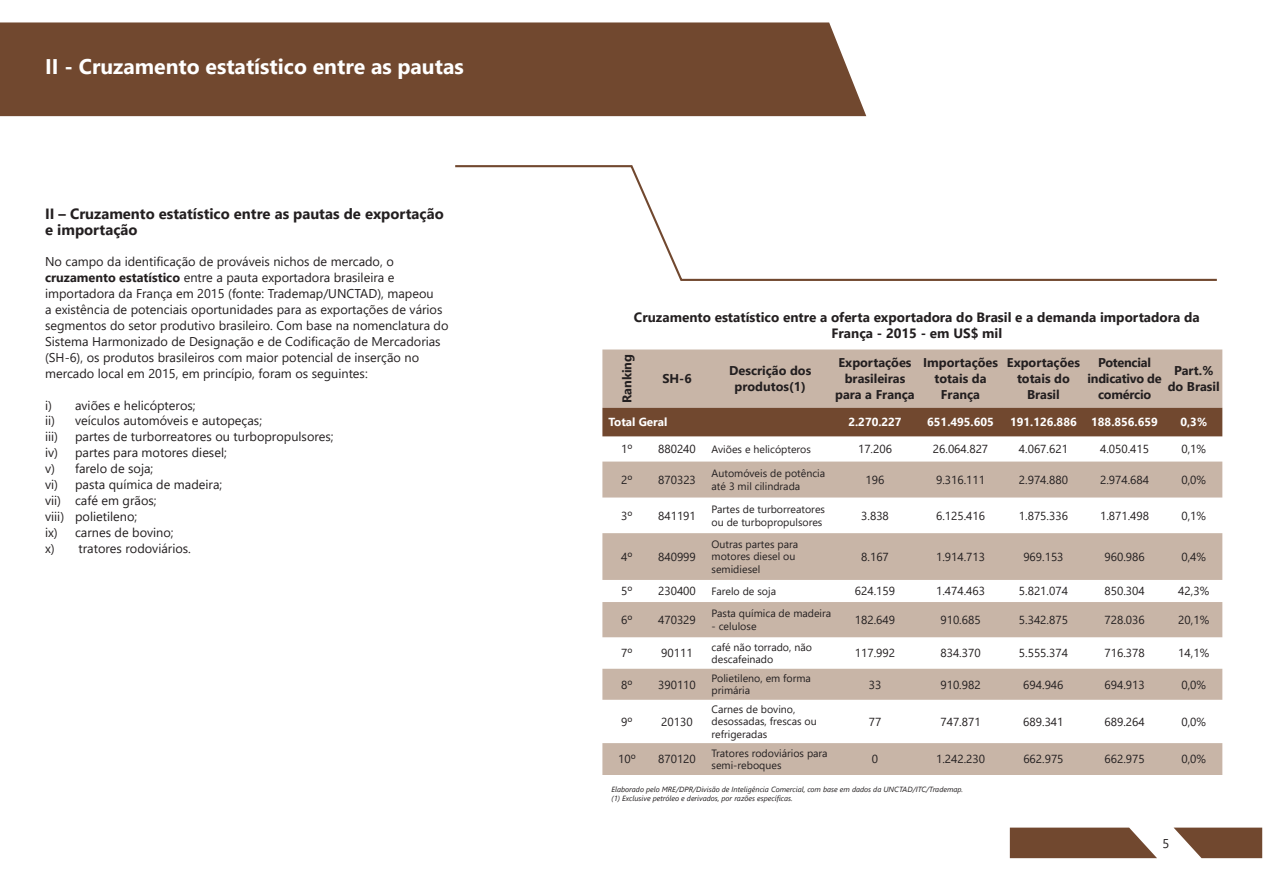
<style>
.page{position:relative;width:1263px;height:893px;background:#fff}
.page>*{position:absolute;margin:0;border:0;box-sizing:border-box;transform-origin:0 0}
.t1{font:700 21.15px "Segoe UI";color:#fff}
.t2{font:700 14.85px/15.9px "Segoe UI";color:#231f20}
.t3{font:700 13.5px/16.2px "Segoe UI";color:#231f20;text-align:center}
.t4{font:12.75px/15.9px "Segoe UI";color:#231f20}
.t5{font:700 12.75px/15.9px "Segoe UI";color:#231f20;text-align:center}
.t6{font:700 12.75px/15.9px "Segoe UI";letter-spacing:-.02em;color:#231f20;text-align:center}
.t7{font:11.7px "Segoe UI";color:#231f20}
.t8{font:700 11.7px "Segoe UI";color:#fff}
.t9{font:10.65px/12.8px "Segoe UI";color:#231f20}
.t10{font:italic 7.5px/9px "Segoe UI";color:#231f20}
.s1{font-weight:700}
</style>
<div class="page">
<div style="left:0;top:22px;width:866px;height:94px;background:#71482f"></div>
<svg style="left:1010px;top:828px;width:147px;height:30px;background:#7e5942"></svg>
<svg style="left:1174px;top:828px;width:88px;height:30px;background:#87644f"></svg>
<svg style="left:455px;top:165px;width:762px;height:116px"></svg>
<svg style="left:602px;top:349px;width:620px;height:426px;fill:#c8b5a7"></svg>
<div style="left:602px;top:408px;width:620px;height:28px;background:#71482f"></div>
<h1 class="t1" style="left:45px;top:49px;width:420px">II - Cruzamento estatístico entre as pautas</h1>
<p class="t2" style="left:45px;top:205px;width:400px">II – Cruzamento estatístico entre as pautas de exportação e importação</p>
<p class="t4" style="left:45px;top:254px;width:405px">No campo da identificação de prováveis nichos de mercado, o <span class="s1">cruzamento estatístico</span> entre a pauta exportadora brasileira e importadora da França em 2015 (fonte: Trademap/UNCTAD), mapeou<br>a existência de potenciais oportunidades para as exportações de vários segmentos do setor produtivo brasileiro. Com base na nomenclatura do Sistema Harmonizado de Designação e de Codificação de Mercadorias (SH-6), os produtos brasileiros com maior potencial de inserção no mercado local em 2015, em princípio, foram os seguintes:</p>
<p class="t4" style="left:45px;top:397px;width:219px">i) aviões e helicópteros;<br>ii) veículos automóveis e autopeças; iii)</p>
<p class="t4" style="left:45px;top:429px;width:290px;text-indent:30px">partes de turborreatores ou turbopropulsores; iv) partes para motores diesel;<br>v) farelo de soja;<br>vi) pasta química de madeira;<br>vii) café em grãos;<br>viii) polietileno;<br>ix) carnes de bovino;<br>x) tratores rodoviários.</p>
<p class="t3" style="left:634px;top:309px;width:567px">Cruzamento estatístico entre a oferta exportadora do Brasil e a demanda importadora da<br>França - 2015 - em US$ mil</p>
<p class="t5" style="left:619px;top:403px;width:51px;rotate:-90deg">Ranking</p>
<p class="t5" style="left:662px;top:371px;width:31px">SH-6</p>
<p class="t5" style="left:729px;top:363px;width:84px">Descrição dos produtos(1)</p>
<p class="t5" style="left:835px;top:355px;width:81px">Exportações brasileiras para a França</p>
<p class="t5" style="left:923px;top:355px;width:76px">Importações totais da<br>França</p>
<p class="t5" style="left:1007px;top:355px;width:75px">Exportações totais do<br>Brasil</p>
<p class="t6" style="left:1087px;top:355px;width:76px">Potencial indicativo de comércio</p>
<p class="t5" style="left:1168px;top:363px;width:54px">Part.% do Brasil</p>
<p class="t8" style="left:608px;top:413px;width:61px">Total Geral</p>
<p class="t8" style="left:848px;top:413px;width:55px">2.270.227</p>
<p class="t8" style="left:927px;top:413px;width:68px">651.495.605</p>
<p class="t8" style="left:1010px;top:413px;width:149px">191.126.886 188.856.659</p>
<p class="t8" style="left:1180px;top:413px;width:28px">0,3%</p>
<p class="t7" style="left:621px;top:440px;width:13px">1º</p>
<p class="t7" style="left:658px;top:440px;width:39px">880240</p>
<p class="t9" style="left:712px;top:442px;width:101px">Aviões e helicópteros</p>
<p class="t7" style="left:858px;top:440px;width:35px">17.206</p>
<p class="t7" style="left:933px;top:440px;width:57px">26.064.827</p>
<p class="t7" style="left:1019px;top:440px;width:51px">4.067.621</p>
<p class="t7" style="left:1100px;top:440px;width:51px">4.050.415</p>
<p class="t7" style="left:1181px;top:440px;width:26px">0,1%</p>
<p class="t7" style="left:621px;top:470px;width:13px">2º</p>
<p class="t7" style="left:658px;top:470px;width:39px">870323</p>
<p class="t9" style="left:712px;top:467px;width:115px">Automóveis de potência até 3 mil cilindrada</p>
<p class="t7" style="left:866px;top:470px;width:20px">196</p>
<p class="t7" style="left:936px;top:470px;width:51px">9.316.111</p>
<p class="t7" style="left:1019px;top:470px;width:51px">2.974.880</p>
<p class="t7" style="left:1100px;top:470px;width:51px">2.974.684</p>
<p class="t7" style="left:1181px;top:470px;width:26px">0,0%</p>
<p class="t7" style="left:621px;top:506px;width:13px">3º</p>
<p class="t7" style="left:658px;top:506px;width:39px">841191</p>
<p class="t9" style="left:712px;top:502px;width:115px">Partes de turborreatores ou de turbopropulsores</p>
<p class="t7" style="left:861px;top:506px;width:29px">3.838</p>
<p class="t7" style="left:936px;top:506px;width:51px">6.125.416</p>
<p class="t7" style="left:1019px;top:506px;width:51px">1.875.336</p>
<p class="t7" style="left:1100px;top:506px;width:51px">1.871.498</p>
<p class="t7" style="left:1181px;top:506px;width:26px">0,1%</p>
<p class="t7" style="left:621px;top:547px;width:13px">4º</p>
<p class="t7" style="left:658px;top:547px;width:39px">840999</p>
<p class="t9" style="left:712px;top:537px;width:88px">Outras partes para motores diesel ou semidiesel</p>
<p class="t7" style="left:861px;top:547px;width:29px">8.167</p>
<p class="t7" style="left:936px;top:547px;width:51px">1.914.713</p>
<p class="t7" style="left:1023px;top:547px;width:42px">969.153</p>
<p class="t7" style="left:1104px;top:547px;width:42px">960.986</p>
<p class="t7" style="left:1181px;top:547px;width:26px">0,4%</p>
<p class="t7" style="left:621px;top:582px;width:13px">5º</p>
<p class="t7" style="left:658px;top:582px;width:39px">230400</p>
<p class="t9" style="left:712px;top:584px;width:66px">Farelo de soja</p>
<p class="t7" style="left:855px;top:582px;width:42px">624.159</p>
<p class="t7" style="left:936px;top:582px;width:51px">1.474.463</p>
<p class="t7" style="left:1019px;top:582px;width:51px">5.821.074</p>
<p class="t7" style="left:1104px;top:582px;width:42px">850.304</p>
<p class="t7" style="left:1178px;top:582px;width:32px">42,3%</p>
<p class="t7" style="left:621px;top:610px;width:13px">6º</p>
<p class="t7" style="left:658px;top:610px;width:39px">470329</p>
<p class="t9" style="left:712px;top:607px;width:121px">Pasta química de madeira</p>
<p class="t9" style="left:712px;top:619px;width:46px">- celulose</p>
<p class="t7" style="left:855px;top:610px;width:42px">182.649</p>
<p class="t7" style="left:940px;top:610px;width:42px">910.685</p>
<p class="t7" style="left:1019px;top:610px;width:51px">5.342.875</p>
<p class="t7" style="left:1104px;top:610px;width:42px">728.036</p>
<p class="t7" style="left:1178px;top:610px;width:32px">20,1%</p>
<p class="t7" style="left:621px;top:644px;width:13px">7º</p>
<p class="t7" style="left:661px;top:644px;width:33px">90111</p>
<p class="t9" style="left:712px;top:640px;width:102px">café não torrado, não descafeinado</p>
<p class="t7" style="left:855px;top:644px;width:42px">117.992</p>
<p class="t7" style="left:940px;top:644px;width:42px">834.370</p>
<p class="t7" style="left:1019px;top:644px;width:51px">5.555.374</p>
<p class="t7" style="left:1104px;top:644px;width:42px">716.378</p>
<p class="t7" style="left:1178px;top:644px;width:32px">14,1%</p>
<p class="t7" style="left:621px;top:675px;width:13px">8º</p>
<p class="t7" style="left:658px;top:675px;width:39px">390110</p>
<p class="t9" style="left:712px;top:671px;width:101px">Polietileno, em forma primária</p>
<p class="t7" style="left:869px;top:675px;width:14px">33</p>
<p class="t7" style="left:940px;top:675px;width:42px">910.982</p>
<p class="t7" style="left:1023px;top:675px;width:42px">694.946</p>
<p class="t7" style="left:1104px;top:675px;width:42px">694.913</p>
<p class="t7" style="left:1181px;top:675px;width:26px">0,0%</p>
<p class="t7" style="left:621px;top:712px;width:13px">9º</p>
<p class="t7" style="left:661px;top:712px;width:33px">20130</p>
<p class="t9" style="left:712px;top:702px;width:107px">Carnes de bovino, desossadas, frescas ou refrigeradas</p>
<p class="t7" style="left:869px;top:712px;width:14px">77</p>
<p class="t7" style="left:940px;top:712px;width:42px">747.871</p>
<p class="t7" style="left:1023px;top:712px;width:42px">689.341</p>
<p class="t7" style="left:1104px;top:712px;width:42px">689.264</p>
<p class="t7" style="left:1181px;top:712px;width:26px">0,0%</p>
<p class="t7" style="left:618px;top:750px;width:19px">10º</p>
<p class="t7" style="left:658px;top:750px;width:39px">870120</p>
<p class="t9" style="left:712px;top:746px;width:118px">Tratores rodoviários para semi-reboques</p>
<p class="t7" style="left:872px;top:750px;width:8px">0</p>
<p class="t7" style="left:936px;top:750px;width:51px">1.242.230</p>
<p class="t7" style="left:1023px;top:750px;width:42px">662.975</p>
<p class="t7" style="left:1104px;top:750px;width:42px">662.975</p>
<p class="t7" style="left:1181px;top:750px;width:26px">0,0%</p>
<p class="t10" style="left:611px;top:784px;width:353px">Elaborado pelo MRE/DPR/Divisão de Inteligência Comercial, com base em dados da UNCTAD/ITC/Trademap. (1) Exclusive petróleo e derivados, por razões específicas.</p>
<p class="t4" style="left:1162px;top:835px;width:8px">5</p>
</div>
